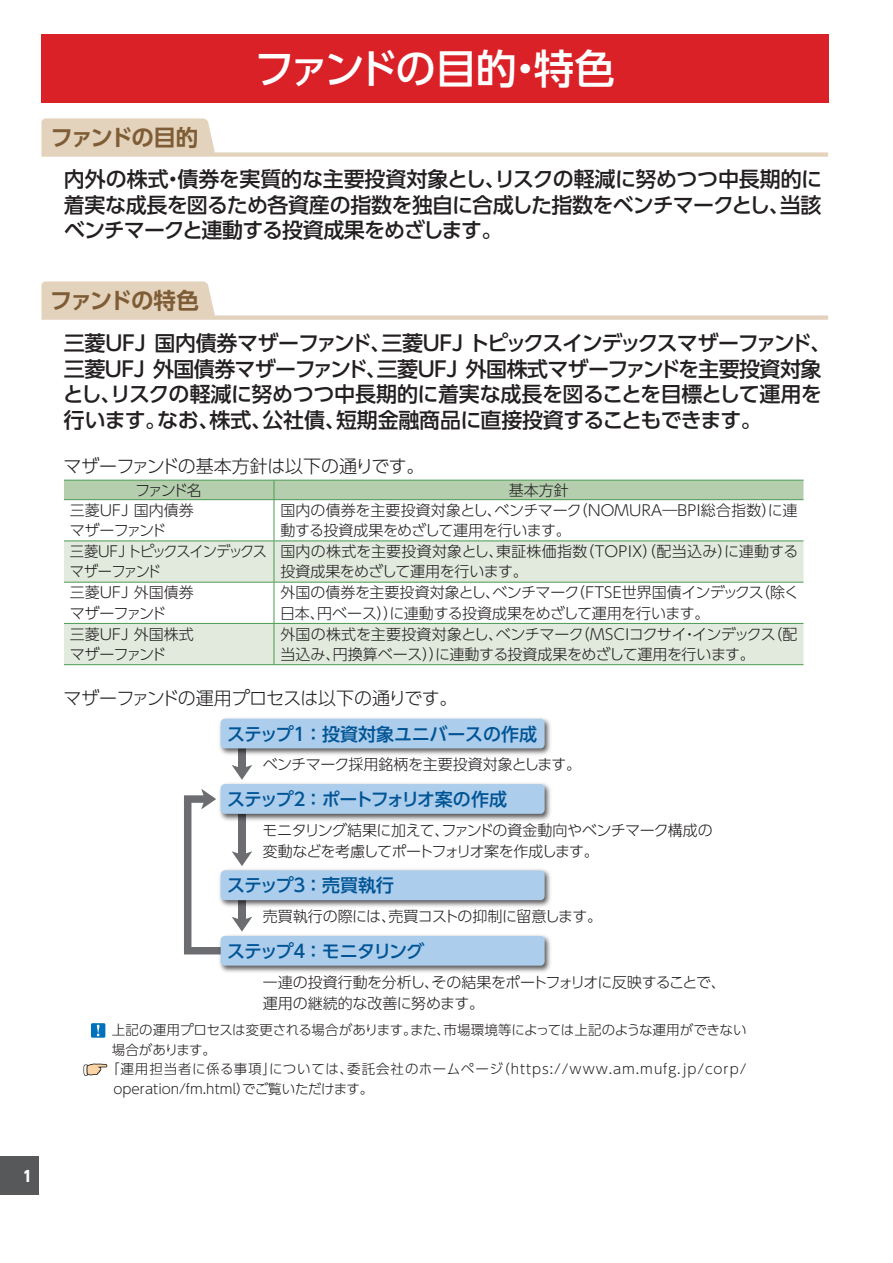
<style>
.page{position:relative;width:893px;height:1263px;background:#fff}
.page>*{position:absolute;margin:0;border:0;box-sizing:border-box;transform-origin:0 0}
.t1{font:500 40.5px "UD Shin Go Pro";letter-spacing:-.06em;color:#fff}
.t2{font:700 22.5px "UD Shin Go Pro De";letter-spacing:-.07em;color:#7e5d36}
.t3{font:500 21px/25.5px "UD Shin Go Pro";letter-spacing:-.04em;color:#231f20;text-align:justify}
.t4{font:300 18px "UD Shin Go Pro";letter-spacing:-.025em;color:#231f20}
.t5{font:500 18px "UD Shin Go Pro";letter-spacing:-.105em;color:#005495}
.t6{font:500 18px "UD Shin Go Pro";letter-spacing:-.01em;color:#005495}
.t7{font:500 18px "UD Shin Go Pro";letter-spacing:-.045em;color:#005495}
.t8{font:300 15px/20.2px "UD Shin Go Pro";letter-spacing:-.03em;color:#231f20}
.t9{font:300 15px/20.2px "UD Shin Go Pro";color:#231f20}
.t10{font:300 15px/20.2px "UD Shin Go Pro";letter-spacing:-.05em;color:#231f20}
.t11{font:300 15px/20.2px "UD Shin Go Pro";letter-spacing:-.115em;color:#231f20;scale:.95 1}
.t12{font:800 15px "UD Shin Go Pro";color:#fff;scale:.9 1}
.t13{font:300 13.5px "UD Shin Go Pro";letter-spacing:.005em;color:#231f20}
.t14{font:300 13.5px "UD Shin Go Pro";letter-spacing:.07em;color:#231f20}
.t15{font:300 13.5px "UD Shin Go Pro";letter-spacing:-.025em;color:#231f20}
</style>
<div class="page">
<div style="left:0;top:1157px;width:38px;height:38px;background:#57585a"></div>
<div style="left:41px;top:35px;width:788px;height:68px;background:#da2128"></div>
<svg style="left:41px;top:118px;width:787px;height:39px"></svg>
<svg style="left:41px;top:281px;width:787px;height:39px"></svg>
<svg style="left:64px;top:541px;width:739px;height:123px;fill:#e1eadd"></svg>
<div style="left:64px;top:480px;width:739px;height:19px;background:#b5ceae"></div>
<hr style="left:64px;top:499px;width:210px;height:1px;background:#4b9b53">
<hr style="left:274px;top:499px;width:529px;height:1px;background:#4b9b53">
<hr style="left:274px;top:500px;width:1px;height:40px;background:#4b9b53">
<hr style="left:64px;top:540px;width:210px;height:1px;background:#4b9b53">
<hr style="left:274px;top:540px;width:529px;height:1px;background:#4b9b53">
<hr style="left:274px;top:541px;width:1px;height:41px;background:#4b9b53">
<hr style="left:64px;top:582px;width:210px;height:1px;background:#4b9b53">
<hr style="left:274px;top:582px;width:529px;height:1px;background:#4b9b53">
<hr style="left:274px;top:582px;width:1px;height:41px;background:#4b9b53">
<hr style="left:64px;top:623px;width:210px;height:1px;background:#4b9b53">
<hr style="left:274px;top:623px;width:529px;height:1px;background:#4b9b53">
<hr style="left:274px;top:624px;width:1px;height:40px;background:#4b9b53">
<hr style="left:64px;top:664px;width:210px;height:1px;background:#4b9b53">
<hr style="left:274px;top:664px;width:529px;height:1px;background:#4b9b53">
<div style="left:238px;top:748px;width:8px;height:21px;background:#6c6d70"></div>
<svg style="left:232px;top:765px;width:20px;height:14px"></svg>
<svg style="left:184px;top:789px;width:68px;height:165px"></svg>
<img style="left:219px;top:718px;width:332px;height:37px">
<div style="left:221px;top:719px;width:324px;height:29px;background:#accdeb;border-radius:4px"></div>
<img style="left:216px;top:779px;width:335px;height:44px">
<div style="left:221px;top:784px;width:324px;height:30px;background:#accdeb;border-radius:4px"></div>
<img style="left:216px;top:866px;width:335px;height:43px">
<div style="left:221px;top:870px;width:324px;height:30px;background:#accdeb;border-radius:4px"></div>
<img style="left:216px;top:931px;width:335px;height:42px">
<div style="left:221px;top:936px;width:324px;height:30px;background:#accdeb;border-radius:4px"></div>
<div style="left:91px;top:1023px;width:14px;height:15px;background:#0072bc"></div>
<svg style="left:97px;top:1025px;width:3px;height:11px"></svg>
<svg style="left:83px;top:1063px;width:25px;height:13px"></svg>
<h1 class="t1" style="left:254px;top:36px;width:362px">ファンドの目的・特色</h1>
<h2 class="t2" style="left:50px;top:119px;width:149px">ファンドの目的</h2>
<h3 class="t3" style="left:64px;top:166px;width:760px">内外の株式・債券を実質的な主要投資対象とし、リスクの軽減に努めつつ中長期的に着実な成長を図るため各資産の指数を独自に合成した指数をベンチマークとし、当該ベンチマークと連動する投資成果をめざします。</h3>
<h2 class="t2" style="left:50px;top:282px;width:151px">ファンドの特色</h2>
<h3 class="t3" style="left:63px;top:330px;width:770px;text-align:left">三菱ＵＦＪ 国内債券マザーファンド、三菱ＵＦＪ トピックスインデックスマザーファンド、三菱ＵＦＪ 外国債券マザーファンド、三菱ＵＦＪ 外国株式マザーファンドを主要投資対象とし、リスクの軽減に努めつつ中長期的に着実な成長を図ることを目標として運用を行います。なお、株式、公社債、短期金融商品に直接投資することもできます。</h3>
<p class="t4" style="left:64px;top:452px;width:362px">マザーファンドの基本方針は以下の通りです。</p>
<p class="t8" style="left:135px;top:479px;width:68px">ファンド名</p>
<p class="t8" style="left:509px;top:479px;width:61px">基本方針</p>
<p class="t10" style="left:70px;top:499px;width:126px">三菱ＵＦＪ 国内債券マザーファンド</p>
<p class="t8" style="left:280px;top:499px;width:519px">国内の債券を主要投資対象とし、ベンチマーク（ＮＯＭＵＲＡ―ＢＰＩ総合指数）に連動する投資成果をめざして運用を行います。</p>
<p class="t11" style="left:70px;top:541px;width:209px">三菱ＵＦＪ トピックスインデックスマザーファンド</p>
<p class="t9" style="left:280px;top:541px;width:520px">国内の株式を主要投資対象とし、東証株価指数（ＴＯＰＩＸ）（配当込み）に連動する投資成果をめざして運用を行います。</p>
<p class="t10" style="left:70px;top:582px;width:126px">三菱ＵＦＪ 外国債券マザーファンド</p>
<p class="t8" style="left:280px;top:582px;width:520px">外国の債券を主要投資対象とし、ベンチマーク（ＦＴＳＥ世界国債インデックス（除く日本、円ベース））に連動する投資成果をめざして運用を行います。</p>
<p class="t10" style="left:70px;top:623px;width:126px">三菱ＵＦＪ 外国株式マザーファンド</p>
<p class="t8" style="left:280px;top:623px;width:519px">外国の株式を主要投資対象とし、ベンチマーク（ＭＳＣＩコクサイ・インデックス（配当込み、円換算ベース））に連動する投資成果をめざして運用を行います。</p>
<p class="t4" style="left:64px;top:683px;width:395px">マザーファンドの運用プロセスは以下の通りです。</p>
<p class="t6" style="left:227px;top:719px;width:312px">ステップ１ ：投資対象ユニバースの作成</p>
<p class="t8" style="left:263px;top:753px;width:320px">ベンチマーク採用銘柄を主要投資対象とします。</p>
<p class="t5" style="left:227px;top:784px;width:281px">ステップ２ ：ポートフォリオ案の作成</p>
<p class="t8" style="left:263px;top:819px;width:452px;line-height:21px">モニタリング結果に加えて、ファンドの資金動向やベンチマーク構成の変動などを考慮してポートフォリオ案を作成します。</p>
<p class="t7" style="left:227px;top:871px;width:169px">ステップ３ ：売買執行</p>
<p class="t8" style="left:263px;top:905px;width:341px">売買執行の際には、売買コストの抑制に留意します。</p>
<p class="t5" style="left:227px;top:936px;width:199px">ステップ４ ：モニタリング</p>
<p class="t8" style="left:263px;top:971px;width:465px;line-height:21px">一連の投資行動を分析し、その結果をポートフォリオに反映することで、運用の継続的な改善に努めます。</p>
<p class="t13" style="left:112px;top:1019px;width:636px">上記の運用プロセスは変更される場合があります。また、市場環境等によっては上記のような運用ができない</p>
<p class="t15" style="left:112px;top:1038px;width:105px">場合があります。</p>
<p class="t14" style="left:106px;top:1058px;width:642px">「運用担当者に係る事項」については、委託会社のホームページ（https://www.am.mufg.jp/corp/</p>
<p class="t13" style="left:113px;top:1077px;width:261px">operation/fm.html）でご覧いただけます。</p>
<p class="t12" style="left:23px;top:1163px;width:11px">1</p>
</div>
